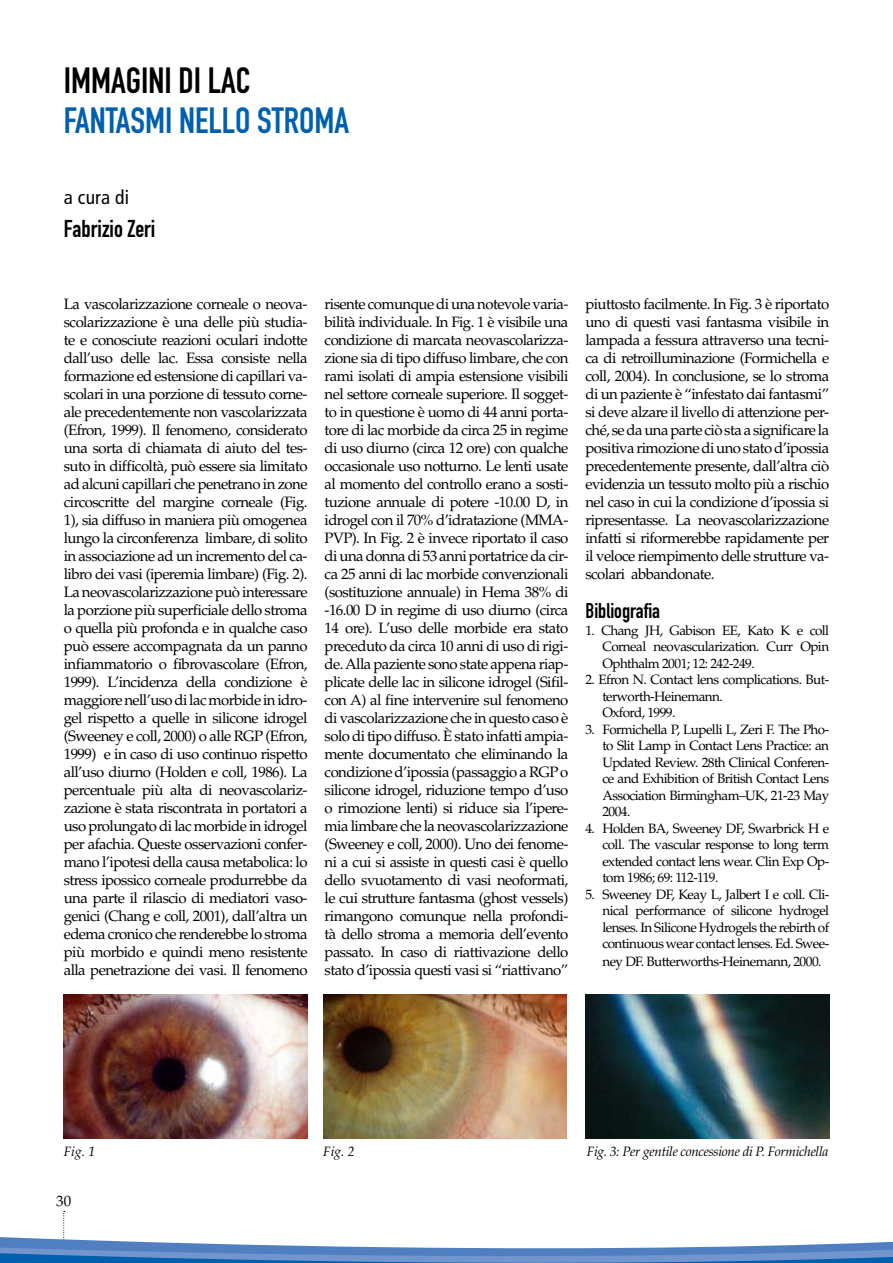
<style>
.page{position:relative;width:893px;height:1263px;background:#fff}
.page>*{position:absolute;margin:0;border:0;box-sizing:border-box;transform-origin:0 0}
.t1{font:36px "DIN Engschrift";color:#0060ae}
.t2{font:36px "DIN Engschrift";color:#000}
.t3{font:24px "DIN Engschrift";color:#000}
.t4{font:21px "DIN Engschrift";color:#000}
.t5{font:condensed 19.5px "Frutiger";letter-spacing:.01em;color:#000}
.t6{font:15px/18px "Palatino";letter-spacing:-.04em;color:#000;text-align:justify}
.t7{font:13.5px/16.5px "Palatino";letter-spacing:-.04em;color:#000;text-align:justify}
.t8{font:italic 13.5px "Palatino";letter-spacing:-.025em;color:#000}
</style>
<div class="page">
<svg style="left:0;top:1210px;width:892px;height:53px"></svg>
<svg style="left:892px;top:1241px;width:1px;height:22px"></svg>
<img style="left:64px;top:994px;width:243px;height:144px">
<img style="left:323px;top:994px;width:244px;height:144px">
<img style="left:585px;top:994px;width:244px;height:144px">
<h1 class="t2" style="left:64px;top:59px;width:188px">IMMAGINI DI LAC</h1>
<h1 class="t1" style="left:64px;top:99px;width:15px">FANTAS</h1>
<h1 class="t1" style="left:145px;top:99px;width:49px">MI NELLO</h1>
<h1 class="t1" style="left:257px;top:99px;width:92px">STROMA</h1>
<h3 class="t5" style="left:64px;top:186px;width:67px">a cura di</h3>
<h2 class="t3" style="left:64px;top:214px;width:93px">FABRIZIO ZERI</h2>
<p class="t6" style="left:64px;top:295px;width:245px">La vascolarizzazione corneale o neova&shy;scolarizzazione è una delle più studia&shy;te e conosciute reazioni oculari indotte dall’uso delle lac. Essa consiste nella formazione ed estensione di capillari va&shy;scolari in una porzione di tessuto corne&shy;ale precedentemente non vascolarizzata (Efron, 1999). Il fenomeno, considerato una sorta di chiamata di aiuto del tes&shy;suto in difficoltà, può essere sia limitato ad alcuni capillari che penetrano in zone circoscritte del margine corneale (Fig.<br>1), sia diffuso in maniera più omogenea lungo la circonferenza limbare, di solito in associazione ad un incremento del ca&shy;libro dei vasi (iperemia limbare) (Fig. 2).<br>La neovascolarizzazione può interessare la porzione più superficiale dello stroma o quella più profonda e in qualche caso può essere accompagnata da un panno infiammatorio o fibrovascolare (Efron, 1999). L’incidenza della condizione è maggiore nell’uso di lac morbide in idro&shy;gel rispetto a quelle in silicone idrogel (Sweeney e coll, 2000) o alle RGP (Efron, 1999) e in caso di uso continuo rispetto all’uso diurno (Holden e coll, 1986). La percentuale più alta di neovascolariz&shy;zazione è stata riscontrata in portatori a uso prolungato di lac morbide in idrogel per afachia. Queste osservazioni confer&shy;mano l’ipotesi della causa metabolica: lo stress ipossico corneale produrrebbe da una parte il rilascio di mediatori vaso&shy;genici (Chang e coll, 2001), dall’altra un edema cronico che renderebbe lo stroma più morbido e quindi meno resistente alla penetrazione dei vasi. Il fenomeno</p>
<p class="t6" style="left:325px;top:295px;width:245px">risente comunque di una notevole varia&shy;bilità individuale. In Fig. 1 è visibile una condizione di marcata neovascolarizza&shy;zione sia di tipo diffuso limbare, che con rami isolati di ampia estensione visibili nel settore corneale superiore. Il sogget&shy;to in questione è uomo di 44 anni porta&shy;tore di lac morbide da circa 25 in regime di uso diurno (circa 12 ore) con qualche occasionale uso notturno. Le lenti usate al momento del controllo erano a sosti&shy;tuzione annuale di potere -10.00 D, in idrogel con il 70% d’idratazione (MMA-PVP). In Fig. 2 è invece riportato il caso di una donna di 53 anni portatrice da cir&shy;ca 25 anni di lac morbide convenzionali (sostituzione annuale) in Hema 38% di -16.00 D in regime di uso diurno (circa 14 ore). L’uso delle morbide era stato preceduto da circa 10 anni di uso di rigi&shy;de. Alla paziente sono state appena riap&shy;plicate delle lac in silicone idrogel (Sifil&shy;con A) al fine intervenire sul fenomeno di vascolarizzazione che in questo caso è solo di tipo diffuso. È stato infatti ampia&shy;mente documentato che eliminando la condizione d’ipossia (passaggio a RGP o silicone idrogel, riduzione tempo d’uso o rimozione lenti) si riduce sia l’ipere&shy;mia limbare che la neovascolarizzazione (Sweeney e coll, 2000). Uno dei fenome&shy;ni a cui si assiste in questi casi è quello dello svuotamento di vasi neoformati, le cui strutture fantasma (ghost vessels) rimangono comunque nella profondi&shy;tà dello stroma a memoria dell’evento passato. In caso di riattivazione dello stato d’ipossia questi vasi si “riattivano”</p>
<p class="t6" style="left:585px;top:295px;width:245px">piuttosto facilmente. In Fig. 3 è riportato uno di questi vasi fantasma visibile in lampada a fessura attraverso una tecni&shy;ca di retroilluminazione (Formichella e coll, 2004). In conclusione, se lo stroma di un paziente è “infestato dai fantasmi” si deve alzare il livello di attenzione per&shy;ché, se da una parte ciò sta a significare la positiva rimozione di uno stato d’ipossia precedentemente presente, dall’altra ciò evidenzia un tessuto molto più a rischio nel caso in cui la condizione d’ipossia si ripresentasse. La neovascolarizzazione infatti si riformerebbe rapidamente per il veloce riempimento delle strutture va&shy;scolari abbandonate.</p>
<h3 class="t4" style="left:585px;top:598px;width:76px">BIBLIOGRAFIA</h3>
<p class="t7" style="left:602px;top:622px;width:228px;text-indent:-17px">1. Chang JH, Gabison EE, Kato K e coll Corneal neovascularization. Curr Opin Ophthalm 2001; 12: 242-249.</p>
<p class="t7" style="left:602px;top:672px;width:228px;text-align:left;text-indent:-17px">2. Efron N. Contact lens complications. But&shy;terworth-Heinemann.<br>Oxford, 1999.</p>
<p class="t7" style="left:602px;top:721px;width:228px;text-indent:-17px">3. Formichella P, Lupelli L, Zeri F. The Pho&shy;to Slit Lamp in Contact Lens Practice: an Updated Review. 28th Clinical Conferen&shy;ce and Exhibition of British Contact Lens Association Birmingham–UK, 21-23 May 2004.</p>
<p class="t7" style="left:602px;top:820px;width:228px;text-indent:-17px">4. Holden BA, Sweeney DF, Swarbrick H e coll. The vascular response to long term extended contact lens wear. Clin Exp Op&shy;tom 1986; 69: 112-119.</p>
<p class="t7" style="left:602px;top:886px;width:228px;text-indent:-17px">5. Sweeney DF, Keay L, Jalbert I e coll. Cli&shy;nical performance of silicone hydrogel lenses. In Silicone Hydrogels the rebirth of continuous wear contact lenses. Ed. Swee-</p>
<p class="t7" style="left:602px;top:953px;width:221px">ney DF. Butterworths-Heinemann, 2000.</p>
<p class="t8" style="left:64px;top:1143px;width:33px">Fig. 1</p>
<p class="t8" style="left:323px;top:1143px;width:33px">Fig. 2</p>
<p class="t8" style="left:587px;top:1143px;width:243px">Fig. 3: Per gentile concessione di P. Formichella</p>
<p class="t6" style="left:56px;top:1192px;width:16px">30</p>
</div>
